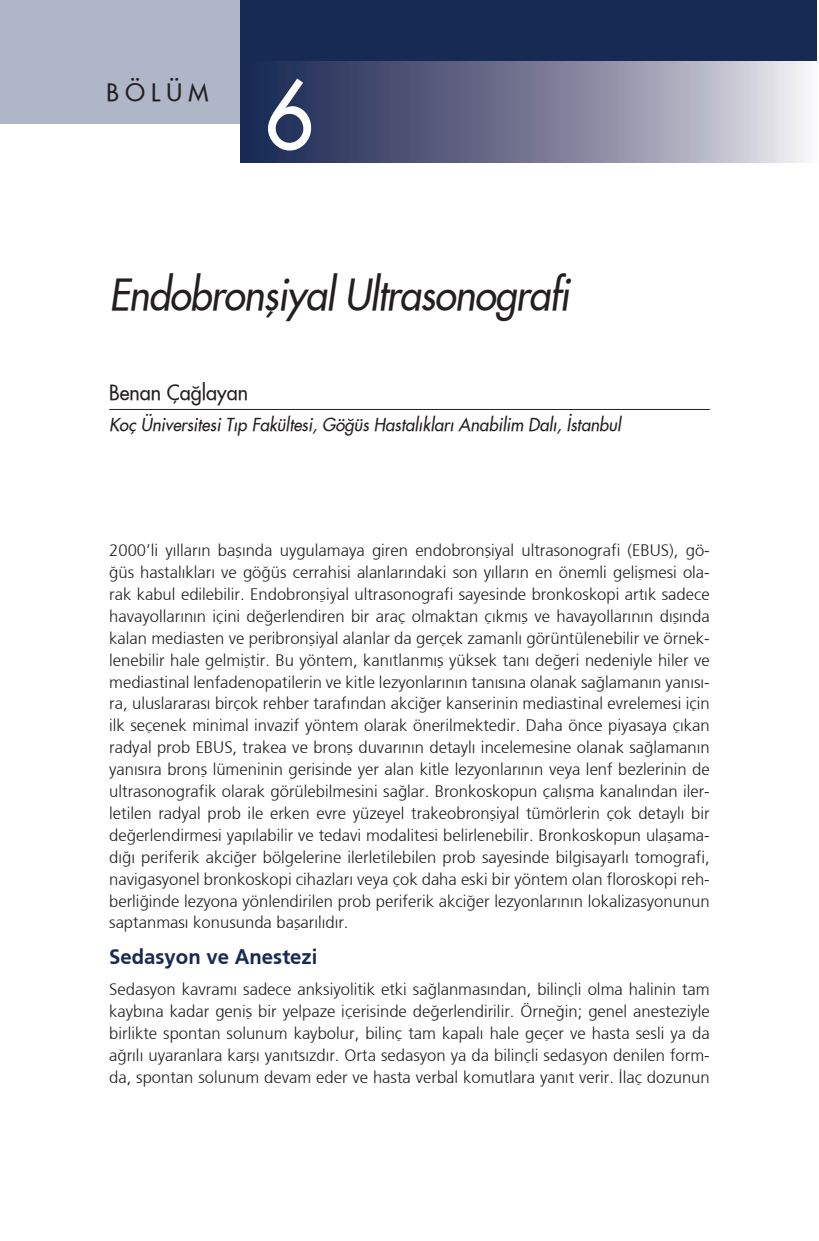
<style>
.page{position:relative;width:819px;height:1241px;background:#fff}
.page>*{position:absolute;margin:0;border:0;box-sizing:border-box;transform-origin:0 0}
.t1{font:91.52px "Futura";color:#fff;scale:.94 1}
.t2{font:italic 42px "Futura";letter-spacing:-.02em;color:#231f20;scale:.93 1}
.t3{font:23.45px "Futura";letter-spacing:.265em;color:#231f20}
.t4{font:700 21px "Frutiger";color:#172a54}
.t5{font:20.47px "Futura";color:#231f20;scale:.96 1}
.t6{font:italic 17.5px "Futura";color:#231f20;scale:.96 1}
.t7{font:300 16.62px/21.9px "Frutiger";color:#231f20;text-align:justify}
</style>
<div class="page">
<div style="left:0;top:0;width:240px;height:123px;background:#aeb6c7"></div>
<div style="left:240px;top:0;width:577px;height:62px;background:#172a54"></div>
<svg style="left:240px;top:62px;width:566px;height:100px;background:#787b96"></svg>
<hr style="left:109px;top:409px;width:600px;height:1px;background:#231f20">
<p class="t3" style="left:106px;top:77px;width:103px">BÖLÜM</p>
<p class="t1" style="left:264px;top:56px;width:54px">6</p>
<p class="t2" style="left:109px;top:267px;width:496px">Endobronşiyal Ultrasonografi</p>
<p class="t5" style="left:109px;top:379px;width:146px">Benan Çağlayan</p>
<p class="t6" style="left:109px;top:413px;width:534px">Koç Üniversitesi Tıp Fakültesi, Göğüs Hastalıkları Anabilim Dalı, İstanbul</p>
<p class="t7" style="left:109px;top:539px;width:602px">2000’li yılların başında uygulamaya giren endobronşiyal ultrasonografi (EBUS), gö&shy;ğüs hastalıkları ve göğüs cerrahisi alanlarındaki son yılların en önemli gelişmesi ola&shy;rak kabul edilebilir. Endobronşiyal ultrasonografi sayesinde bronkoskopi artık sadece havayollarının içini değerlendiren bir araç olmaktan çıkmış ve havayollarının dışında kalan mediasten ve peribronşiyal alanlar da gerçek zamanlı görüntülenebilir ve örnek&shy;lenebilir hale gelmiştir. Bu yöntem, kanıtlanmış yüksek tanı değeri nedeniyle hiler ve mediastinal lenfadenopatilerin ve kitle lezyonlarının tanısına olanak sağlamanın yanısı&shy;ra, uluslararası birçok rehber tarafından akciğer kanserinin mediastinal evrelemesi için ilk seçenek minimal invazif yöntem olarak önerilmektedir. Daha önce piyasaya çıkan radyal prob EBUS, trakea ve bronş duvarının detaylı incelemesine olanak sağlamanın yanısıra bronş lümeninin gerisinde yer alan kitle lezyonlarının veya lenf bezlerinin de ultrasonografik olarak görülebilmesini sağlar. Bronkoskopun çalışma kanalından iler&shy;letilen radyal prob ile erken evre yüzeyel trakeobronşiyal tümörlerin çok detaylı bir değerlendirmesi yapılabilir ve tedavi modalitesi belirlenebilir. Bronkoskopun ulaşama&shy;dığı periferik akciğer bölgelerine ilerletilebilen prob sayesinde bilgisayarlı tomografi, navigasyonel bronkoskopi cihazları veya çok daha eski bir yöntem olan floroskopi reh&shy;berliğinde lezyona yönlendirilen prob periferik akciğer lezyonlarının lokalizasyonunun saptanması konusunda başarılıdır.</p>
<p class="t4" style="left:109px;top:943px;width:210px">Sedasyon ve Anestezi</p>
<p class="t7" style="left:109px;top:978px;width:602px">Sedasyon kavramı sadece anksiyolitik etki sağlanmasından, bilinçli olma halinin tam kaybına kadar geniş bir yelpaze içerisinde değerlendirilir. Örneğin; genel anesteziyle birlikte spontan solunum kaybolur, bilinç tam kapalı hale geçer ve hasta sesli ya da ağrılı uyaranlara karşı yanıtsızdır. Orta sedasyon ya da bilinçli sedasyon denilen form&shy;da, spontan solunum devam eder ve hasta verbal komutlara yanıt verir. İlaç dozunun</p>
</div>
